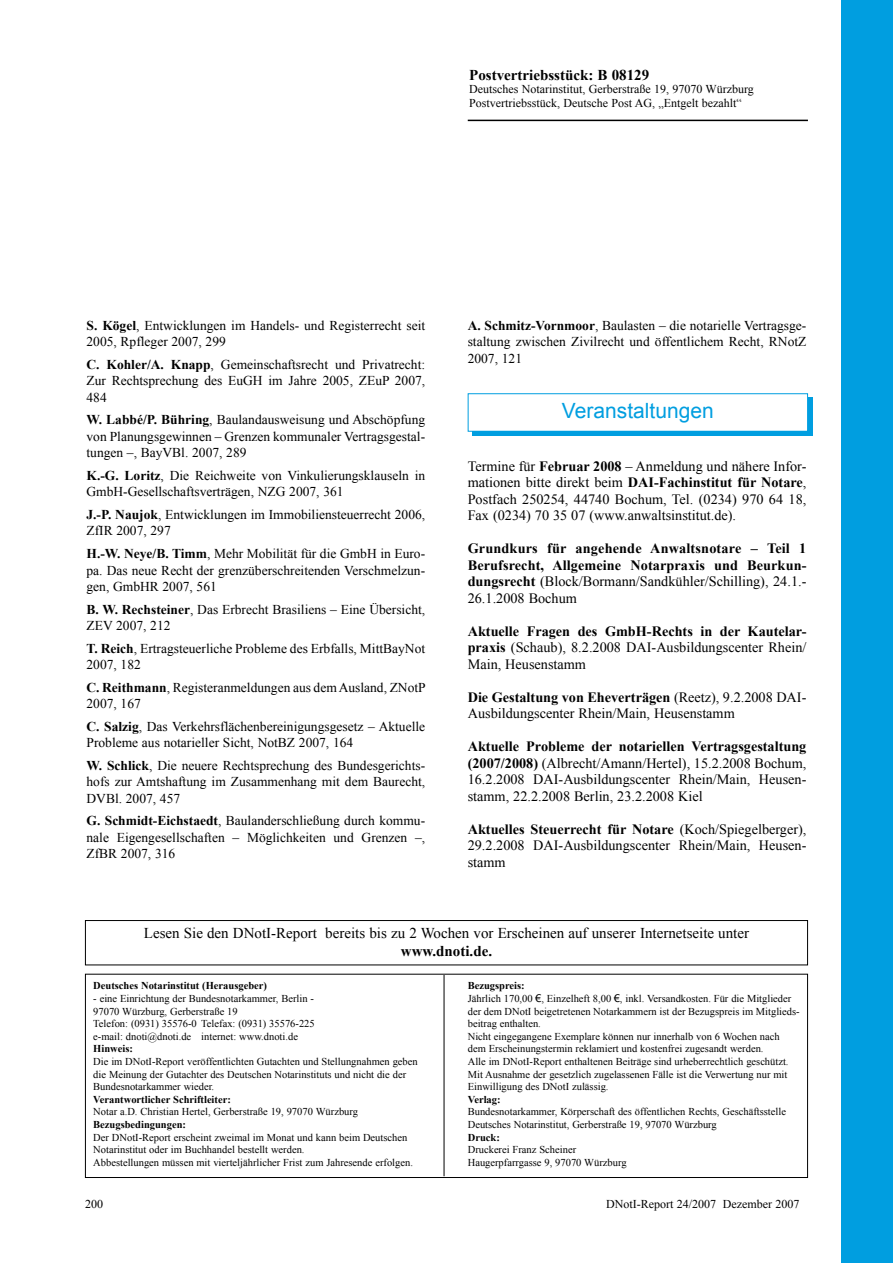
<style>
.page{position:relative;width:893px;height:1263px;background:#fff}
.page>*{position:absolute;margin:0;border:0;box-sizing:border-box;transform-origin:0 0}
.t1{font:21px "Arial";color:#009ee0}
.t2{font:15px "Times New Roman";color:#000}
.t3{font:700 15px "Times New Roman";color:#000}
.t4{font:14.25px/16.5px "Times New Roman";color:#000;text-align:justify}
.t5{font:700 14.25px/16.5px "Times New Roman";letter-spacing:.005em;color:#000;text-align:justify}
.t6{font:13.5px/16.5px "Times New Roman";color:#000}
.t7{font:12px/13.5px "Times New Roman";color:#000}
.t8{font:10.5px/12.6px "Times New Roman";color:#000}
.t9{font:700 10.5px "Times New Roman";color:#000}
.s1{font-weight:700}
.s2{font-weight:400}
.s3{font-family:"Tahoma"}
</style>
<div class="page">
<div style="left:85px;top:974px;width:723px;height:204px;border:1px solid #000"></div>
<hr style="left:444px;top:975px;width:1px;height:201px;background:#000">
<div style="left:85px;top:920px;width:723px;height:45px;border:1px solid #000"></div>
<hr style="left:468px;top:120px;width:340px;height:1px;background:#000">
<div style="left:842px;top:0;width:51px;height:1263px;background:#009ee0"></div>
<div style="left:472px;top:398px;width:340px;height:38px;background:#009ee0"></div>
<div style="left:468px;top:394px;width:339px;height:37px;background:#fff"></div>
<div style="left:468px;top:393px;width:340px;height:39px;border:1px solid #009ee0"></div>
<h2 class="t3" style="left:469px;top:64px;width:181px">Post-ver-triebs-stück: B 08129</h2>
<p class="t7" style="left:469px;top:82px;width:286px">Deut-sches No-tar-in-sti-tut, Ger-ber-stra-ße 19, 97070 Würz-burg<br>Post-ver-triebs- stück, Deut-sche Post AG, „Ent-gelt be-zahlt“</p>
<p class="t6" style="left:87px;top:317px;width:340px"><span class="s1">S. Kögel</span>, Entwicklungen im Handels- und Registerrecht seit<br>2005, Rpfleger 2007, 299</p>
<p class="t6" style="left:87px;top:356px;width:340px;text-align:justify"><span class="s1">C. Kohler/A. Knapp</span>, Gemeinschaftsrecht und Privatrecht:<br>Zur Rechtsprechung des EuGH im Jahre 2005, ZEuP 2007, 484</p>
<p class="t6" style="left:87px;top:411px;width:340px;text-align:justify"><span class="s1">W. Labbé/P. Bühring</span>, Baulandausweisung und Abschöpfung von Planungsgewinnen – Grenzen kommunaler Vertragsgestal&shy;tungen –, BayVBl. 2007, 289</p>
<p class="t6" style="left:87px;top:467px;width:340px"><span class="s1">K.-G. Loritz</span>, Die Reichweite von Vinkulierungsklauseln in<br>GmbH-Gesellschaftsverträgen, NZG 2007, 361</p>
<p class="t6" style="left:87px;top:506px;width:340px"><span class="s1">J.-P. Naujok</span>, Entwicklungen im Immobiliensteuerrecht 2006,<br>ZfIR 2007, 297</p>
<p class="t6" style="left:87px;top:545px;width:340px;text-align:justify"><span class="s1">H.-W. Neye/B. Timm</span>, Mehr Mobilität für die GmbH in Euro&shy;pa. Das neue Recht der grenzüberschreitenden Verschmelzun&shy;gen, GmbHR 2007, 561</p>
<p class="t6" style="left:87px;top:601px;width:340px"><span class="s1">B. W. Rechsteiner</span>, Das Erbrecht Brasiliens – Eine Übersicht,<br>ZEV 2007, 212</p>
<p class="t6" style="left:87px;top:640px;width:340px"><span class="s1">T. Reich</span>, Ertragsteuerliche Probleme des Erbfalls, MittBayNot<br>2007, 182</p>
<p class="t6" style="left:87px;top:679px;width:341px"><span class="s1">C. Reithmann</span>, Registeranmeldungen aus dem Ausland, ZNotP<br>2007, 167</p>
<p class="t6" style="left:87px;top:718px;width:340px"><span class="s1">C. Salzig</span>, Das Verkehrsflächenbereinigungsgesetz – Aktuelle<br>Probleme aus notarieller Sicht, NotBZ 2007, 164</p>
<p class="t6" style="left:87px;top:757px;width:340px;text-align:justify"><span class="s1">W. Schlick</span>, Die neuere Rechtsprechung des Bundesgerichts&shy;hofs zur Amtshaftung im Zusammenhang mit dem Baurecht, DVBl. 2007, 457</p>
<p class="t6" style="left:87px;top:812px;width:340px;text-align:justify"><span class="s1">G. Schmidt-Eichstaedt</span>, Baulanderschließung durch kommu&shy;nale Eigengesellschaften – Möglichkeiten und Grenzen –, ZfBR 2007, 316</p>
<p class="t6" style="left:468px;top:317px;width:340px;text-align:justify"><span class="s1">A. Schmitz-Vornmoor</span>, Baulasten – die notarielle Vertragsge&shy;staltung zwischen Zivilrecht und öffentlichem Recht, RNotZ 2007, 121</p>
<h1 class="t1" style="left:562px;top:397px;width:150px">Ver-an-stal-tun-gen</h1>
<p class="t4" style="left:468px;top:458px;width:340px">Ter-mi-ne für <span class="s1">Februar 2008</span> – An-mel-dung und nä-he-re In-for&shy;ma-tio-nen bit-te di-rekt beim <span class="s1">DAI-Fach-in-sti-tut für No-ta-re</span>, Post-fach 250254, 44740 Bo-chum, Tel. (0234) 970 64 18, Fax (0234) 70 35 07 (www.an-walts-in-sti-tut.de).</p>
<h3 class="t5" style="left:468px;top:540px;width:340px">Grundkurs für angehende Anwaltsnotare – Teil 1<br>Berufsrecht, Allgemeine Notarpraxis und Beurkun&shy;dungsrecht <span class="s2">(Block/Bormann/Sandkühler/Schilling), 24.1.- 26.1.2008 Bochum</span></h3>
<h3 class="t4" style="left:468px;top:623px;width:340px"><span class="s1">Aktuelle Fragen des GmbH-Rechts in der Kautelar&shy;praxis</span> (Schaub), 8.2.2008 DAI-Ausbildungscenter Rhein/ Main, Heusenstamm</h3>
<h3 class="t4" style="left:468px;top:689px;width:340px"><span class="s1">Die Gestaltung von Eheverträgen</span> (Reetz), 9.2.2008 DAI-<br>Ausbildungscenter Rhein/Main, Heusenstamm</h3>
<h3 class="t4" style="left:468px;top:738px;width:340px"><span class="s1">Aktuelle Probleme der notariellen Vertragsgestaltung (2007/2008)</span> (Albrecht/Amann/Hertel), 15.2.2008 Bochum, 16.2.2008 DAI-Ausbildungscenter Rhein/Main, Heusen&shy;stamm, 22.2.2008 Berlin, 23.2.2008 Kiel</h3>
<h3 class="t4" style="left:468px;top:821px;width:340px"><span class="s1">Aktuelles Steuerrecht für Notare</span> (Koch/Spiegelberger), 29.2.2008 DAI-Ausbildungscenter Rhein/Main, Heusen&shy;stamm</h3>
<h2 class="t2" style="left:144px;top:923px;width:607px">Le-s en Sie den DNo-tI-Re-port be-reits bis zu 2 Wo- chen vor Er-s chei-nen auf un-se-rer In-ter-net-s ei-te un-ter</h2>
<h2 class="t3" style="left:401px;top:940px;width:93px">www.dno-ti.de.</h2>
<p class="t9" style="left:93px;top:978px;width:175px">Deut-sches No-tar-in-sti-tut (He-raus-ge-ber)</p>
<p class="t8" style="left:93px;top:992px;width:223px">- ei-ne Ein-rich-tung der Bun-des-no-tar-kam-mer, Berlin - 97070 Würz-burg, Ger-ber-stra-ße 19<br>Te-le-fon: (0931) 35576-0 Te-le-fax: (0931) 35576-225 e-mail: dno-ti@dno-ti.de in-ter-net: www.dno-ti.de</p>
<p class="t9" style="left:93px;top:1041px;width:41px">Hin-weis:</p>
<p class="t8" style="left:93px;top:1055px;width:326px">Die im DNo-tI-Re-port ver-öf-fent-lich-ten Gut-ach-ten und Stel-lung-nah-men ge-ben die Mei-nung der Gut-ach-ter des Deut-s chen No-tar-in-sti-tuts und nicht die der<br>Bun-des-no-tar-kam-mer wie-der.</p>
<p class="t9" style="left:93px;top:1092px;width:139px">Ver-ant-wort-li-cher Schrift-lei-ter:</p>
<p class="t8" style="left:93px;top:1105px;width:266px">No-tar a.D. Chris-ti-an Her-tel, Ger-ber-stra-ße 19, 97070 Würz-burg</p>
<p class="t9" style="left:93px;top:1117px;width:94px">Be-zugs-be-din-gun-gen:</p>
<p class="t8" style="left:93px;top:1130px;width:321px">Der DNo-tI-Re-port er-scheint zwei-mal im Mo-nat und kann beim Deut-schen<br>No-tar-in-sti-tut oder im Buch-han-del be- stellt wer-den.<br>Ab-be- stel-lun-gen müs- sen mit vier-tel-jähr-li-cher Frist zum Jah-res- en-de er-fol-gen.</p>
<p class="t8" style="left:468px;top:979px;width:333px"><span class="s1">Be-zugs-preis:<br></span>Jähr-lich 170,00 <span class="s3">€</span>, Ein-zel-heft 8,00 <span class="s3">€</span>, inkl. Ver-sand-kos-ten. Für die Mit-glie-der der dem DNo-tI bei-ge-tre-te-nen No-tar-kam-mern ist der Be-zugs-preis im Mit-glieds&shy;bei-trag ent-hal-ten.<br>Nicht ein-ge-gan-ge-ne Exemp-la-re kön-nen nur in-ner-halb von 6 Wo- chen nach dem Er-schei-nungs-ter-min re-kla-miert und kos-ten-frei zu-ge- sandt wer-den.<br>Al-le im DNo-tI-Re-port ent-hal-te-nen Bei-trä-ge sind ur-he-ber-recht-lich ge- schützt.<br>Mit Aus-nah-me der ge- setz-lich zu-ge-las- se-nen Fäl-le ist die Ver-wer-tung nur mit Ein-wil-li-gung des DNo-tI zu-läs- sig.</p>
<p class="t9" style="left:468px;top:1092px;width:34px">Ver-lag:</p>
<p class="t8" style="left:468px;top:1105px;width:320px">Bun-des-no-tar-kam-mer, Kör-per-schaft des öf-fent-li-chen Rechts, Ge- schäfts- stel-le<br>Deut-sches No-tar-in-sti-tut, Ger-ber-stra-ße 19, 97070 Würz-burg</p>
<p class="t9" style="left:468px;top:1130px;width:34px">Druck:</p>
<p class="t8" style="left:468px;top:1143px;width:160px">Dru-cke-rei Franz Schei-ner<br>Hau-ger-pfarr-ga-sse 9, 97070 Würz-burg</p>
<p class="t7" style="left:85px;top:1196px;width:19px">200</p>
<p class="t7" style="left:606px;top:1196px;width:195px">DNotI-Report 24/2007 Dezember 2007</p>
</div>
